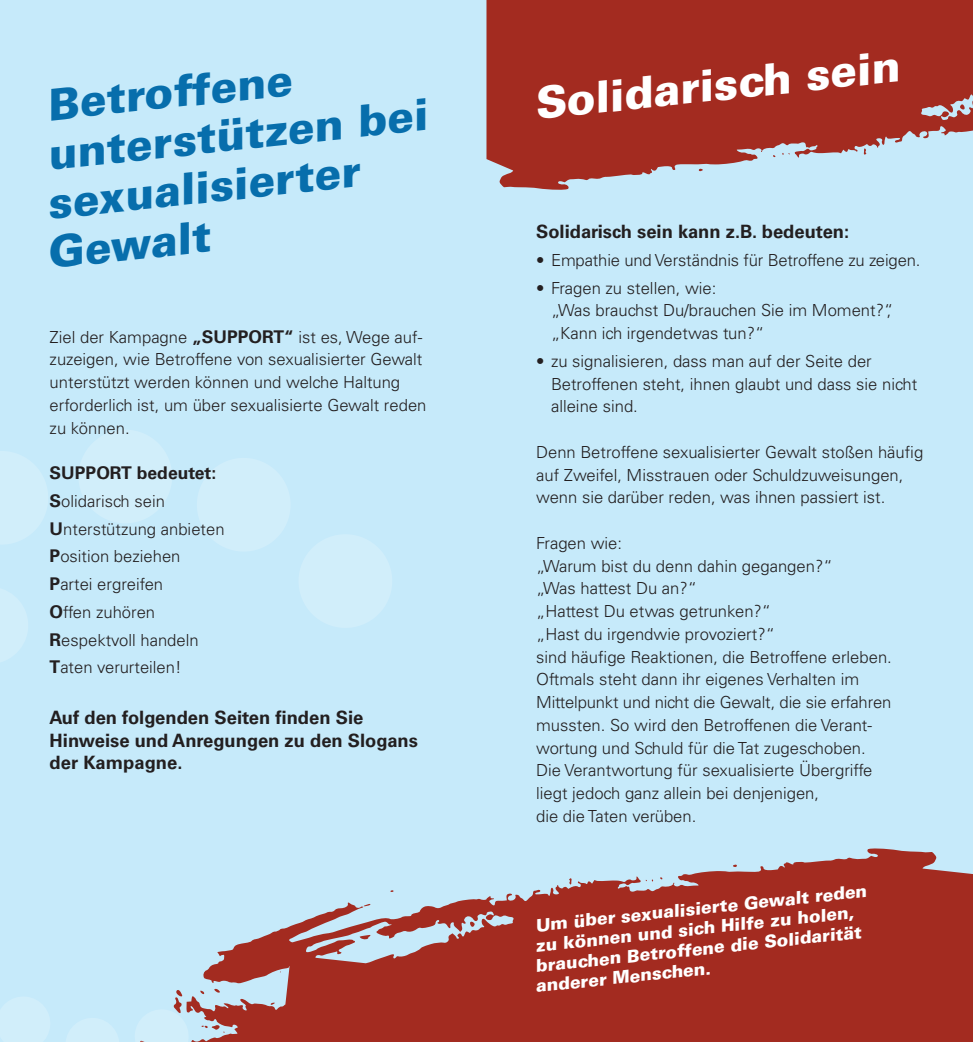
<style>
.page{position:relative;width:973px;height:1042px;background:#fff}
.page>*{position:absolute;margin:0;border:0;box-sizing:border-box;transform-origin:0 0}
.t1{font:900 43.75px/49px "Univers";color:#076eac}
.t2{font:900 43.75px "Univers";color:#fff}
.t3{font:700 18.38px/22.8px "Univers LT Std";color:#231f20}
.t4{font:900 17.5px/20.1px "Univers";color:#fff}
.t5{font:700 17.5px "Univers LT Std";color:#231f20}
.t6{font:300 16.62px/22.8px "Univers LT Std";color:#231f20}
.s1{font-weight:700;font-size:17.5px}
</style>
<div class="page">
<div style="left:0;top:0;width:972px;height:1042px;background:#c6eafa"></div>
<svg style="left:486px;top:0;width:486px;height:190px;fill:#a32b20"></svg>
<svg style="left:190px;top:848px;width:782px;height:194px;fill:#a32b20"></svg>
<svg style="left:0;top:589px;width:28px;height:73px"></svg>
<svg style="left:0;top:451px;width:48px;height:93px"></svg>
<svg style="left:79px;top:430px;width:93px;height:93px"></svg>
<svg style="left:197px;top:458px;width:195px;height:169px"></svg>
<svg style="left:135px;top:990px;width:55px;height:52px"></svg>
<svg style="left:66px;top:1018px;width:53px;height:24px"></svg>
<svg style="left:0;top:997px;width:50px;height:45px"></svg>
<h1 class="t1" style="left:29px;top:82px;width:393px;text-indent:15px;rotate:-6deg">Betroffene unterstützen bei sexualisierter<br>Gewalt</h1>
<p class="t6" style="left:50px;top:325px;width:378px">Ziel der Kampagne <span class="s1">„SUPPORT“</span> ist es, Wege auf&shy;zuzeigen, wie Betroffene von sexualisierter Gewalt unterstützt werden können und welche Haltung erforderlich ist, um über sexualisierte Gewalt reden zu können.</p>
<p class="t5" style="left:50px;top:463px;width:168px">SUPPORT bedeutet:</p>
<p class="t6" style="left:50px;top:487px;width:176px;line-height:27.7px"><span class="s1">S</span>olidarisch sein<br><span class="s1">U</span>nterstützung anbieten<br><span class="s1">P</span>osition beziehen<br><span class="s1">P</span>artei ergreifen<br><span class="s1">O</span>ffen zuhören<br><span class="s1">R</span>espektvoll handeln<br><span class="s1">T</span>aten verurteilen!</p>
<p class="t3" style="left:50px;top:706px;width:370px">Auf den folgenden Seiten finden Sie<br>Hinweise und Anregungen zu den Slogans der Kampagne.</p>
<h1 class="t2" style="left:531px;top:76px;width:368px;rotate:-6deg">Solidarisch sein</h1>
<p class="t3" style="left:536px;top:220px;width:314px">Solidarisch sein kann z.B. bedeuten:</p>
<p class="t6" style="left:536px;top:249px;width:386px">• Empathie und Verständnis für Betroffene zu zeigen.</p>
<p class="t6" style="left:551px;top:276px;width:344px;text-indent:-15px">• Fragen zu stellen, wie:<br>„Was brauchst Du/brauchen Sie im Moment?“, „Kann ich irgendetwas tun?“</p>
<p class="t6" style="left:551px;top:350px;width:368px;text-indent:-15px">• zu signalisieren, dass man auf der Seite der<br>Betroffenen steht, ihnen glaubt und dass sie nicht alleine sind.</p>
<p class="t6" style="left:536px;top:441px;width:388px">Denn Betroffene sexualisierter Gewalt stoßen häufig auf Zweifel, Misstrauen oder Schuldzuweisungen, wenn sie darüber reden, was ihnen passiert ist.</p>
<p class="t6" style="left:536px;top:532px;width:357px">Fragen wie:<br>„Warum bist du denn dahin gegangen?“<br>„Was hattest Du an?“<br>„Hattest Du etwas getrunken?“<br>„Hast du irgendwie provoziert?“<br>sind häufige Reaktionen, die Betroffene erleben.<br>Oftmals steht dann ihr eigenes Verhalten im Mittelpunkt und nicht die Gewalt, die sie erfahren mussten. So wird den Betroffenen die Verant&shy;wortung und Schuld für die Tat zugeschoben.<br>Die Verantwortung für sexualisierte Übergriffe liegt jedoch ganz allein bei denjenigen,<br>die die Taten verüben.</p>
<p class="t4" style="left:528px;top:916px;width:341px;text-indent:6px;rotate:-6deg">Um über sexualisierte Gewalt reden zu können und sich Hilfe zu holen, brauchen Betroffene die Solidarität anderer Menschen.</p>
</div>
